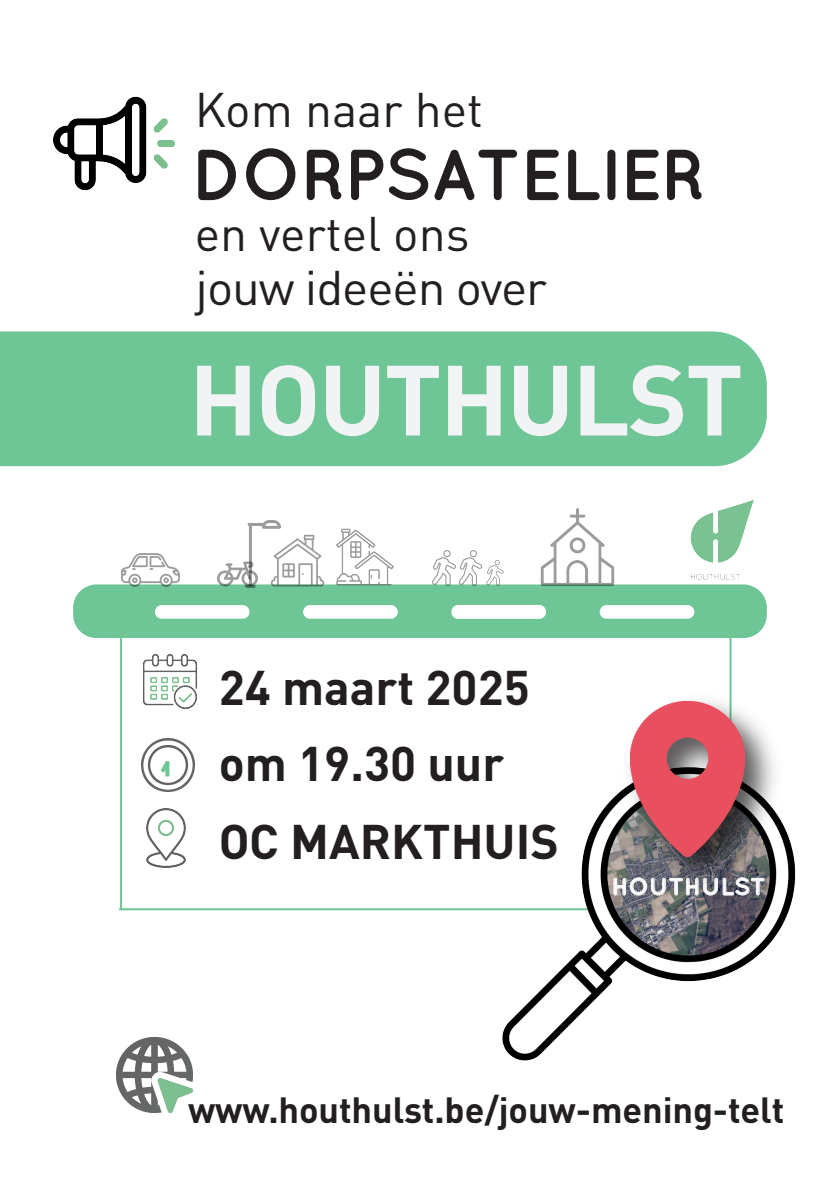
<style>
.page{position:relative;width:840px;height:1191px;background:#fff}
.page>*{position:absolute;margin:0;border:0;box-sizing:border-box;transform-origin:0 0}
.t1{font:700 98px "DINOT";letter-spacing:-.02em;color:#f2f3f4}
.t2{font:700 72px "Quicksand";letter-spacing:-.025em;color:#231f20}
.t3{font:48px/53.6px "DINOT";letter-spacing:-.01em;color:#231f20}
.t4{font:700 48px "DINOT";color:#231f20}
.t5{font:700 36px "DINOT";letter-spacing:-.005em;color:#231f20}
.t6{font:700 24px "Quicksand";color:#fff}
</style>
<div class="page">
<div style="left:0;top:331px;width:766px;height:135px;background:#6ec595"></div>
<img style="left:54px;top:96px;width:121px;height:95px">
<div style="left:73px;top:584px;width:693px;height:54px;background:#6ec595;border-radius:23px"></div>
<div style="left:155px;top:605px;width:94px;height:13px;background:#fff;border-radius:7px"></div>
<div style="left:303px;top:605px;width:94px;height:13px;background:#fff;border-radius:7px"></div>
<div style="left:451px;top:605px;width:94px;height:14px;background:#fff;border-radius:7px"></div>
<div style="left:599px;top:605px;width:95px;height:13px;background:#fff;border-radius:7px"></div>
<img style="left:121px;top:553px;width:59px;height:34px">
<img style="left:296px;top:534px;width:29px;height:53px">
<img style="left:539px;top:508px;width:76px;height:77px">
<img style="left:336px;top:528px;width:57px;height:58px">
<img style="left:247px;top:520px;width:49px;height:67px">
<img style="left:461px;top:550px;width:21px;height:35px">
<img style="left:482px;top:560px;width:25px;height:25px">
<img style="left:426px;top:550px;width:35px;height:35px">
<img style="left:217px;top:554px;width:40px;height:34px">
<hr style="left:119px;top:908px;width:609px;height:2px;background:#6ec595">
<hr style="left:729px;top:630px;width:2px;height:279px;background:#6ec595">
<img style="left:143px;top:654px;width:54px;height:55px">
<img style="left:146px;top:808px;width:40px;height:59px">
<img style="left:141px;top:738px;width:53px;height:53px">
<svg style="left:157px;top:757px;width:16px;height:20px"></svg>
<hr style="left:120px;top:630px;width:2px;height:279px;background:#6ec595">
<img style="left:463px;top:797px;width:333px;height:264px">
<img style="left:614px;top:684px;width:174px;height:216px">
<img style="left:630px;top:701px;width:114px;height:156px">
<img style="left:116px;top:1037px;width:76px;height:76px">
<img style="left:690px;top:500px;width:64px;height:80px">
<p class="t3" style="left:195px;top:82px;width:290px">Kom naar het</p>
<h2 class="t2" style="left:191px;top:132px;width:516px">DORPSATELIER</h2>
<p class="t3" style="left:195px;top:206px;width:353px">en vertel ons jouw ideeën over</p>
<h1 class="t1" style="left:189px;top:336px;width:555px">HOUTHULST</h1>
<p class="t4" style="left:219px;top:656px;width:312px">24 maart 2025</p>
<p class="t4" style="left:219px;top:732px;width:287px">om 19.30 uur</p>
<p class="t4" style="left:219px;top:810px;width:341px">OC MARKTHUIS</p>
<p class="t6" style="left:611px;top:872px;width:156px">HOUTHULST</p>
<p class="t5" style="left:188px;top:1086px;width:597px">www.houthulst.be/jouw-mening-telt</p>
</div>
